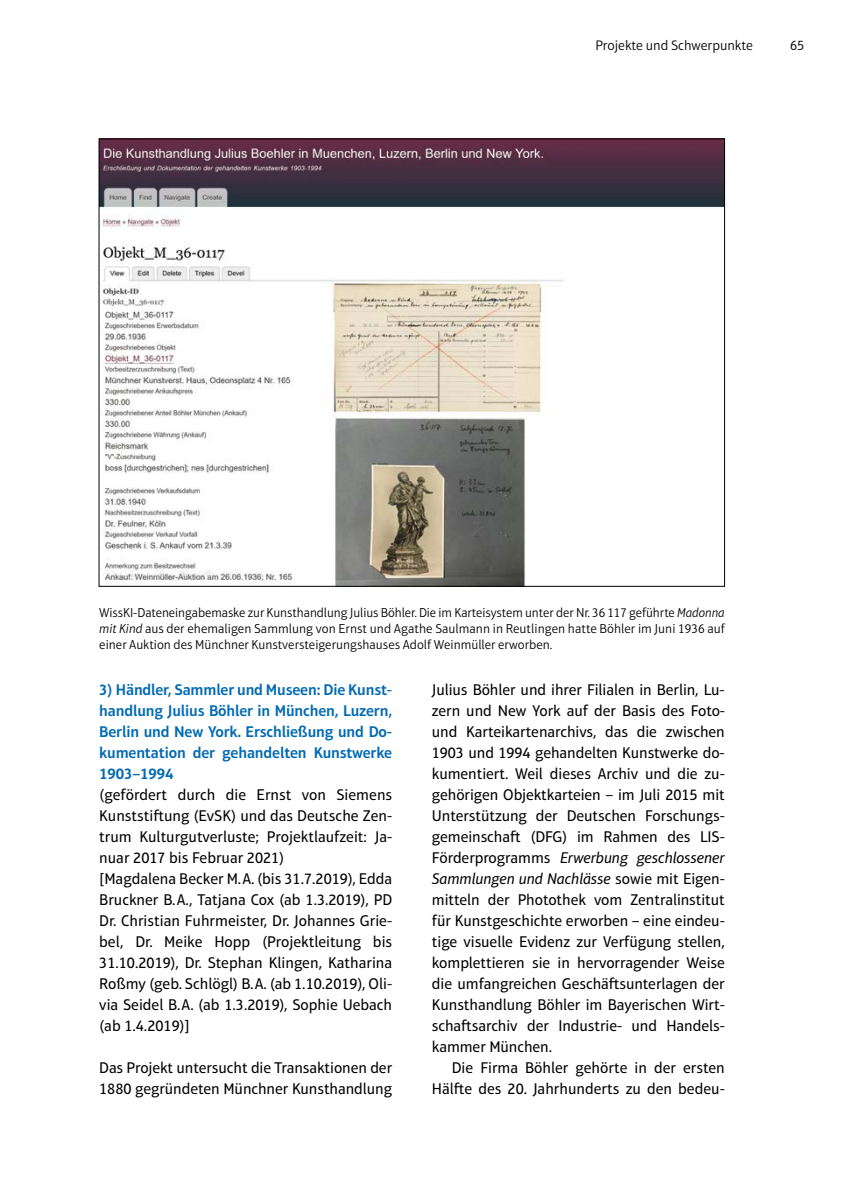
<style>
.page{position:relative;width:844px;height:1191px;background:#fff}
.page>*{position:absolute;margin:0;border:0;box-sizing:border-box;transform-origin:0 0}
.t1{font:15.75px/21px "Aptifer Sans LT Pro";color:#000}
.t2{font:600 15.75px/21px "Aptifer Sans LT Pro";letter-spacing:-.01em;color:#006ab3;text-align:justify}
.t3{font:300 14px "Aptifer Sans LT Pro";color:#000}
.t4{font:300 13.12px/15.8px "Aptifer Sans LT Pro";color:#000;text-align:justify}
.s1{font-style:italic}
</style>
<div class="page">
<img style="left:101px;top:141px;width:621px;height:443px">
<p class="t3" style="left:595px;top:38px;width:159px">Projekte und Schwerpunkte</p>
<p class="t3" style="left:790px;top:38px;width:16px">65</p>
<p class="t4" style="left:99px;top:605px;width:627px">WissKI-Dateneingabemaske zur Kunsthandlung Julius Böhler. Die im Karteisystem unter der Nr. 36 117 geführte <span class="s1">Madonna mit Kind</span> aus der ehemaligen Sammlung von Ernst und Agathe Saulmann in Reutlingen hatte Böhler im Juni 1936 auf einer Auktion des Münchner Kunstversteigerungshauses Adolf Weinmüller erworben.</p>
<p class="t1" style="left:432px;top:679px;width:294px;text-align:justify">Julius Böhler und ihrer Filialen in Berlin, Lu&shy;zern und New York auf der Basis des Foto&shy;und Karteikartenarchivs, das die zwischen 1903 und 1994 gehandelten Kunstwerke do&shy;kumentiert. Weil dieses Archiv und die zu&shy;gehörigen Objektkarteien – im Juli 2015 mit Unterstützung der Deutschen Forschungs&shy;gemeinschaft (DFG) im Rahmen des LIS-Förderprogramms <span class="s1">Erwerbung geschlossener Sammlungen und Nachlässe</span> sowie mit Eigen&shy;mitteln der Photothek vom Zentralinstitut für Kunstgeschichte erworben – eine eindeu&shy;tige visuelle Evidenz zur Verfügung stellen, komplettieren sie in hervorragender Weise die umfangreichen Geschäftsunterlagen der Kunsthandlung Böhler im Bayerischen Wirt&shy;schaftsarchiv der Industrie- und Handels&shy;kammer München.</p>
<p class="t1" style="left:432px;top:1057px;width:294px;text-align:right">Die Firma Böhler gehörte in der ersten<br>Hälfte des 20. Jahrhunderts zu den bedeu-</p>
<p class="t2" style="left:99px;top:679px;width:294px">3) Händler, Sammler und Museen: Die Kunst&shy;handlung Julius Böhler in München, Luzern, Berlin und New York. Erschließung und Do&shy;kumentation der gehandelten Kunstwerke 1903–1994</p>
<p class="t1" style="left:99px;top:784px;width:294px">(gefördert durch die Ernst von Siemens Kunststiftung (EvSK) und das Deutsche Zen&shy;trum Kulturgutverluste; Projektlaufzeit: Ja&shy;nuar 2017 bis Februar 2021)<br>[Magdalena Becker M.A. (bis 31.7.2019), Edda Bruckner B.A., Tatjana Cox (ab 1.3.2019), PD Dr. Christian Fuhrmeister, Dr. Johannes Grie&shy;bel, Dr. Meike Hopp (Projektleitung bis 31.10.2019), Dr. Stephan Klingen, Katharina Roßmy (geb. Schlögl) B.A. (ab 1.10.2019), Oli&shy;via Seidel B.A. (ab 1.3.2019), Sophie Uebach (ab 1.4.2019)]</p>
<p class="t1" style="left:99px;top:1057px;width:294px">Das Projekt untersucht die Transaktionen der<br>1880 gegründeten Münchner Kunsthandlung</p>
</div>
